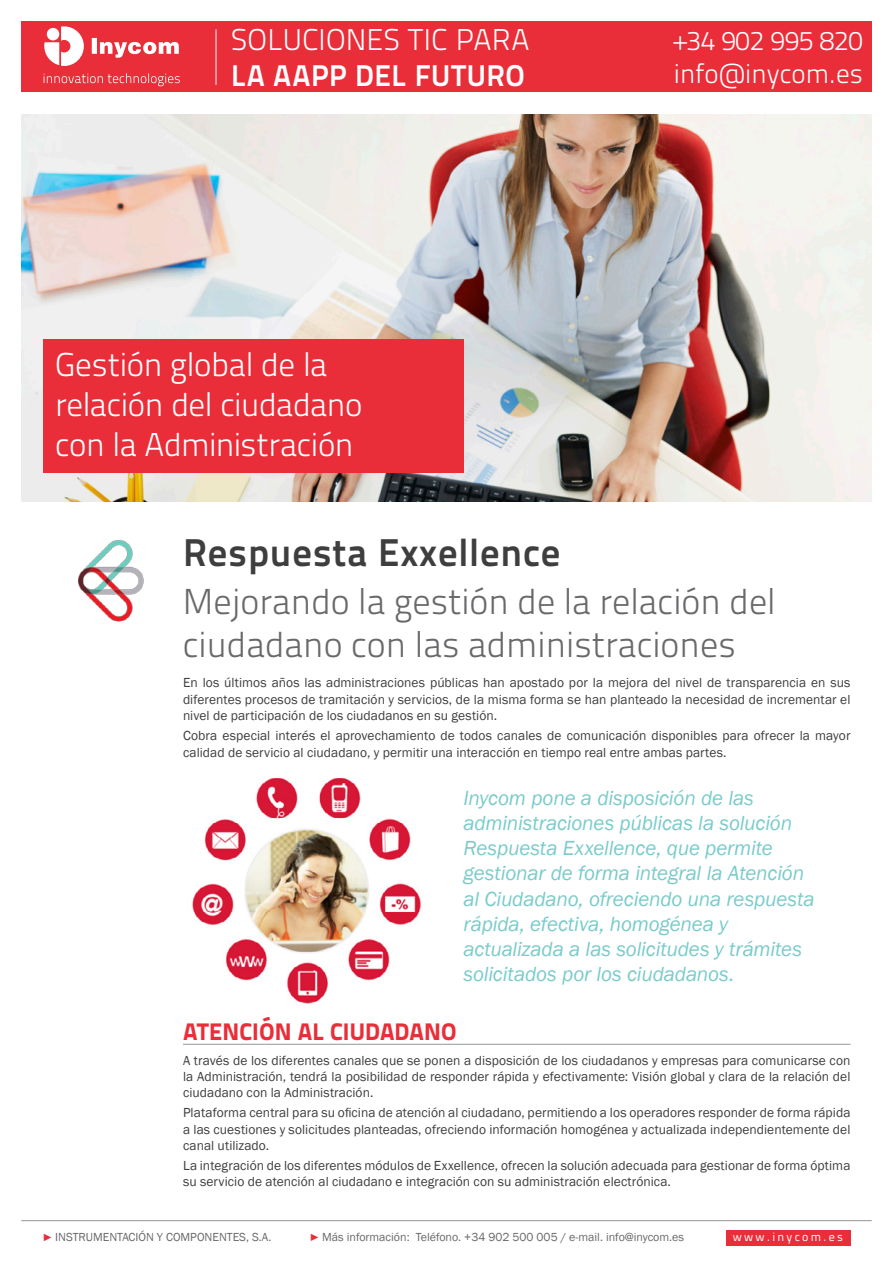
<style>
.page{position:relative;width:893px;height:1263px;background:#fff}
.page>*{position:absolute;margin:0;border:0;box-sizing:border-box;transform-origin:0 0}
.DESCRIPCION_TITULO_P{font:700 38.7px "Titillium Text 22 L";letter-spacing:.02em;color:#3e3e3f}
.Estilo_de_párrafo_2{font:300 36px/43.2px "Titillium Text 22 L";color:#69696c}
.viñetas_con_triangul{font:300 33px/39.6px "Titillium Text 22 L";letter-spacing:-.015em;color:#fff}
.t1{font:300 30px "Titillium Text 22 L";letter-spacing:.01em;color:#fff}
.t2{font:700 30px "Titillium Text 22 L";letter-spacing:.01em;color:#fff}
.t3{font:300 27px "Titillium Text 22 L";color:#fff}
.TITULO_ROJO_SUBRAYAD{font:800 24px "Titillium Text 22 L";letter-spacing:.005em;color:#ea2e39}
.texto_con_punticos{font:italic 21px/25.2px "Franklin Gothic";letter-spacing:-.01em;color:#7acbcb}
.VIÑETAS_1er_NIVEL_RO{font:13.5px/16.2px "Franklin Gothic";letter-spacing:.005em;color:#3e3e3f;text-align:justify}
.t4{font:12px "Franklin Gothic";color:#69696c}
.t5{font:12px "Titillium Text 22 L";letter-spacing:.19em;color:#fff}
.s1{font-family:"Times New Roman";font-size:10.5px;color:#ea2e39}
.s2{font-size:10.5px;color:#ea2e39}
</style>
<div class="page">
<div style="left:21px;top:21px;width:851px;height:70px;background:#ea2e39"></div>
<hr style="left:216px;top:29px;width:1px;height:56px;background:#fff">
<svg style="left:44px;top:26px;width:136px;height:60px"></svg>
<hr style="left:183px;top:1044px;width:667px;height:1px;background:#939598">
<img style="left:21px;top:114px;width:851px;height:388px">
<div style="left:43px;top:339px;width:420px;height:133px;background:#ea2e39"></div>
<img style="left:78px;top:540px;width:66px;height:82px">
<img style="left:192px;top:778px;width:229px;height:226px">
<hr style="left:21px;top:1220px;width:851px;height:1px;background:#939598">
<div style="left:726px;top:1230px;width:124px;height:16px;background:#ea2e39"></div>
<p class="t1" style="left:231px;top:17px;width:300px">SOLUCIONES TIC PARA</p>
<p class="t2" style="left:231px;top:52px;width:295px">LA AAPP DEL FUTURO</p>
<p class="viñetas_con_triangul" style="left:55px;top:343px;width:309px">Gestión global de la relación del ciudadano con la Administración</p>
<p class="t3" style="left:674px;top:21px;width:190px">+34 902 995 820</p>
<p class="t3" style="left:674px;top:53px;width:190px">info@inycom.es</p>
<p class="DESCRIPCION_TITULO_P" style="left:183px;top:522px;width:379px">Respuesta Exxellence</p>
<p class="Estilo_de_párrafo_2" style="left:183px;top:577px;width:594px">Mejorando la gestión de la relación del ciudadano con las administraciones</p>
<p class="VIÑETAS_1er_NIVEL_RO" style="left:183px;top:675px;width:669px">En los últimos años las administraciones públicas han apostado por la mejora del nivel de transparencia en sus diferentes procesos de tramitación y servicios, de la misma forma se han planteado la necesidad de incrementar el nivel de participación de los ciudadanos en su gestión.</p>
<p class="VIÑETAS_1er_NIVEL_RO" style="left:183px;top:728px;width:669px">Cobra especial interés el aprovechamiento de todos canales de comunicación disponibles para ofrecer la mayor calidad de servicio al ciudadano, y permitir una interacción en tiempo real entre ambas partes.</p>
<p class="texto_con_punticos" style="left:463px;top:785px;width:353px">Inycom pone a disposición de las administraciones públicas la solución Respuesta Exxellence, que permite gestionar de forma integral la Atención al Ciudadano, ofreciendo una respuesta rápida, efectiva, homogénea y actualizada a las solicitudes y trámites solicitados por los ciudadanos.</p>
<p class="TITULO_ROJO_SUBRAYAD" style="left:183px;top:1012px;width:275px">ATENCIÓN AL CIUDADANO</p>
<p class="VIÑETAS_1er_NIVEL_RO" style="left:183px;top:1052px;width:669px">A través de los diferentes canales que se ponen a disposición de los ciudadanos y empresas para comunicarse con la Administración, tendrá la posibilidad de responder rápida y efectivamente: Visión global y clara de la relación del ciudadano con la Administración.</p>
<p class="VIÑETAS_1er_NIVEL_RO" style="left:183px;top:1105px;width:669px">Plataforma central para su oficina de atención al ciudadano, permitiendo a los operadores responder de forma rápida a las cuestiones y solicitudes planteadas, ofreciendo información homogénea y actualizada independientemente del canal utilizado.</p>
<p class="VIÑETAS_1er_NIVEL_RO" style="left:183px;top:1158px;width:669px">La integración de los diferentes módulos de Exxellence, ofrecen la solución adecuada para gestionar de forma óptima su servicio de atención al ciudadano e integración con su administración electrónica.</p>
<p class="t4" style="left:43px;top:1230px;width:231px"><span class="s1">►</span> INSTRUMENTACIÓN Y COMPONENTES, S.A.</p>
<p class="t4" style="left:309px;top:1230px;width:376px"><span class="s2">►</span> Más información: Teléfono. +34 902 500 005 / e-mail. info@inycom.es</p>
<p class="t5" style="left:733px;top:1228px;width:112px">www.inycom.es</p>
</div>
